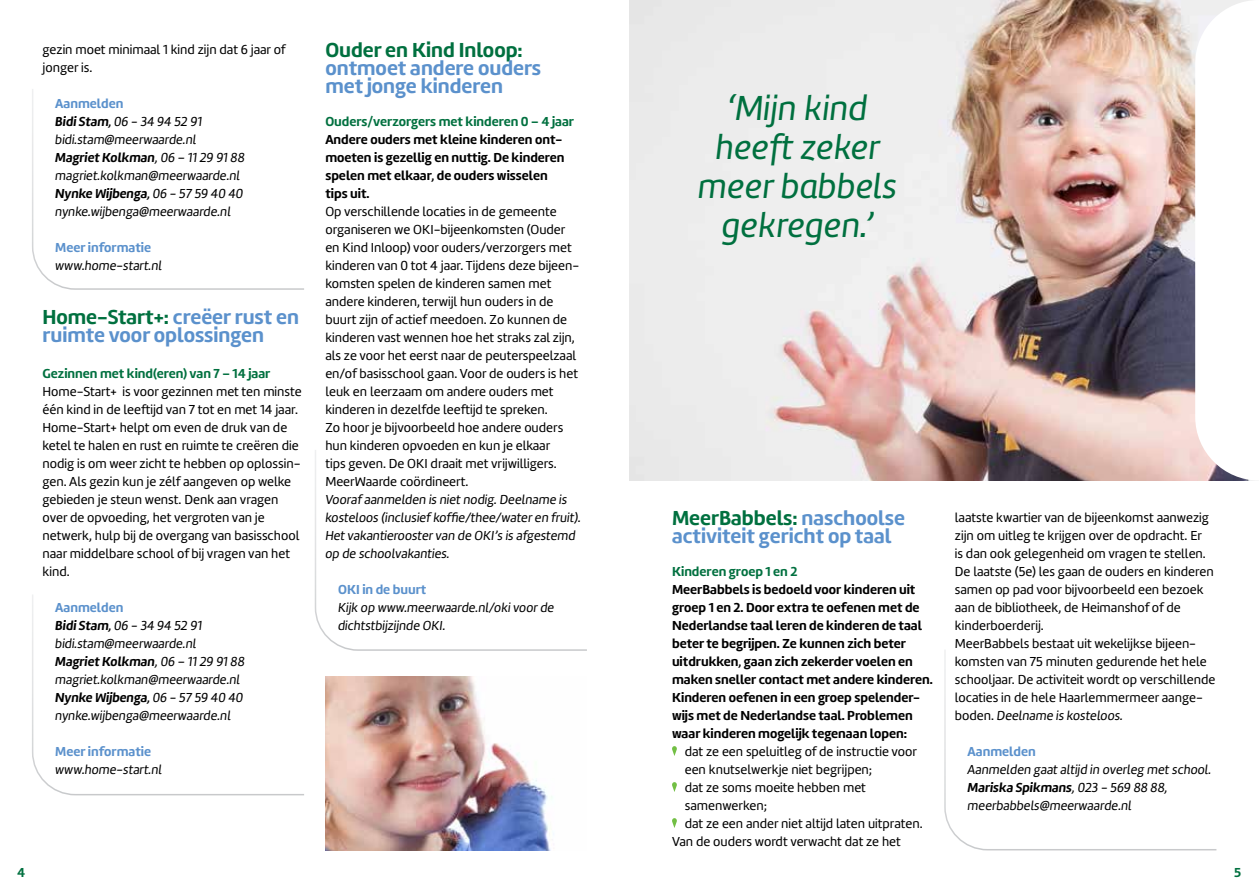
<style>
.page{position:relative;width:1259px;height:893px;background:#fff}
.page>*{position:absolute;margin:0;border:0;box-sizing:border-box;transform-origin:0 0}
.t1{font:italic 36px/39px "Amelia";color:#00703f;text-align:center}
.t2{font:700 21px/18px "Amelia";color:#5b91cc}
.t3{font:700 21px "Amelia";color:#00703f}
.t4{font:13.5px/18px "Amelia";color:#000}
.t5{font:13.5px/18px "Amelia Oblicua";color:#000}
.t6{font:700 13.5px/18px "Amelia";color:#000}
.t7{font:700 13.5px "Amelia";color:#00703f}
.t8{font:700 13.5px "Amelia";color:#5b91cc}
.s1{font-weight:700}
.s2{color:#00703f}
.s3{font-family:"Amelia"}
</style>
<div class="page">
<img style="left:629px;top:0;width:566px;height:480px">
<svg style="left:672px;top:746px;width:5px;height:10px"></svg>
<svg style="left:672px;top:782px;width:5px;height:10px"></svg>
<svg style="left:672px;top:818px;width:5px;height:10px"></svg>
<svg style="left:314px;top:450px;width:273px;height:201px"></svg>
<svg style="left:32px;top:89px;width:272px;height:201px"></svg>
<img style="left:325px;top:676px;width:227px;height:174px">
<svg style="left:32px;top:595px;width:272px;height:201px"></svg>
<svg style="left:944px;top:650px;width:273px;height:201px"></svg>
<svg style="left:1195px;top:0;width:55px;height:480px"></svg>
<p class="t4" style="left:43px;top:41px;width:244px">gezin moet minimaal 1 kind zijn dat 6 jaar of jonger is.</p>
<p class="t8" style="left:55px;top:96px;width:70px">Aanmelden</p>
<p class="t5" style="left:55px;top:113px;width:191px"><span class="s1">Bidi Stam,</span> 06 - 34 94 52 91 bidi.stam@meerwaarde.nl<br><span class="s1">Magriet Kolkman</span>, 06 – 11 29 91 88 magriet.kolkman@meerwaarde.nl<br><span class="s1">Nynke Wijbenga,</span> 06 - 57 59 40 40 nynke.wijbenga@meerwaarde.nl</p>
<p class="t8" style="left:55px;top:240px;width:97px">Meer informatie</p>
<p class="t5" style="left:55px;top:257px;width:108px">www.home-start.nl</p>
<h2 class="t2" style="left:43px;top:308px;width:258px"><span class="s2">Home-Start+:</span> creëer rust en ruimte voor oplossingen</h2>
<p class="t7" style="left:43px;top:366px;width:229px">Gezinnen met kind(eren) van 7 – 14 jaar</p>
<p class="t4" style="left:43px;top:383px;width:261px">Home-Start+ is voor gezinnen met ten minste één kind in de leeftijd van 7 tot en met 14 jaar.<br>Home-Start+ helpt om even de druk van de ketel te halen en rust en ruimte te creëren die nodig is om weer zicht te hebben op oplossin&shy;gen. Als gezin kun je zélf aangeven op welke gebieden je steun wenst. Denk aan vragen over de opvoeding, het vergroten van je netwerk, hulp bij de overgang van basisschool naar middelbare school of bij vragen van het kind.</p>
<p class="t8" style="left:55px;top:599px;width:70px">Aanmelden</p>
<p class="t5" style="left:55px;top:617px;width:191px"><span class="s1">Bidi Stam,</span> 06 - 34 94 52 91 bidi.stam@meerwaarde.nl<br><span class="s1">Magriet Kolkman</span>, 06 – 11 29 91 88 magriet.kolkman@meerwaarde.nl<br><span class="s1">Nynke Wijbenga,</span> 06 - 57 59 40 40 nynke.wijbenga@meerwaarde.nl</p>
<p class="t8" style="left:55px;top:743px;width:97px">Meer informatie</p>
<p class="t5" style="left:55px;top:760px;width:108px">www.home-start.nl</p>
<h2 class="t3" style="left:325px;top:38px;width:199px">Ouder en Kind Inloop:</h2>
<h2 class="t2" style="left:325px;top:59px;width:217px">ontmoet andere ouders met jonge kinderen</h2>
<p class="t7" style="left:325px;top:114px;width:250px">Ouders/verzorgers met kinderen 0 – 4 jaar</p>
<p class="t6" style="left:325px;top:131px;width:241px">Andere ouders met kleine kinderen ont&shy;moeten is gezellig en nuttig. De kinderen spelen met elkaar, de ouders wisselen tips uit.</p>
<p class="t4" style="left:325px;top:203px;width:255px">Op verschillende locaties in de gemeente organiseren we OKI-bijeenkomsten (Ouder en Kind Inloop) voor ouders/verzorgers met kinderen van 0 tot 4 jaar. Tijdens deze bijeen&shy;komsten spelen de kinderen samen met andere kinderen, terwijl hun ouders in de buurt zijn of actief meedoen. Zo kunnen de kinderen vast wennen hoe het straks zal zijn, als ze voor het eerst naar de peuterspeelzaal en/of basisschool gaan. Voor de ouders is het leuk en leerzaam om andere ouders met kinderen in dezelfde leeftijd te spreken.<br>Zo hoor je bijvoorbeeld hoe andere ouders hun kinderen opvoeden en kun je elkaar<br>tips geven. De OKI draait met vrijwilligers.<br>MeerWaarde coördineert.</p>
<p class="t5" style="left:325px;top:490px;width:257px">Vooraf aanmelden is niet nodig. Deelname is kosteloos (inclusief koffie/thee/water en fruit).<br>Het vakantierooster van de OKI’s is afgestemd op de schoolvakanties.</p>
<p class="t8" style="left:338px;top:581px;width:90px">OKI in de buurt</p>
<p class="t5" style="left:338px;top:598px;width:218px">Kijk op www.meerwaarde.nl/oki voor de dichtstbijzijnde OKI.</p>
<h1 class="t1" style="left:698px;top:89px;width:201px">‘Mijn kind heeft zeker meer babbels gekregen.’</h1>
<h2 class="t2" style="left:672px;top:509px;width:234px"><span class="s2">MeerBabbels:</span> naschoolse activiteit gericht op taal</h2>
<p class="t7" style="left:672px;top:564px;width:127px">Kinderen groep 1 en 2</p>
<p class="t6" style="left:672px;top:581px;width:262px">MeerBabbels is bedoeld voor kinderen uit groep 1 en 2. Door extra te oefenen met de Nederlandse taal leren de kinderen de taal beter te begrijpen. Ze kunnen zich beter uitdrukken, gaan zich zekerder voelen en maken sneller contact met andere kinderen.<br>Kinderen oefenen in een groep spelender&shy;wijs met de Nederlandse taal. Problemen waar kinderen mogelijk tegenaan lopen:</p>
<p class="t4" style="left:685px;top:743px;width:234px">dat ze een speluitleg of de instructie voor</p>
<p class="t4" style="left:685px;top:761px;width:189px">een knutselwerkje niet begrijpen;</p>
<p class="t4" style="left:685px;top:779px;width:183px">dat ze soms moeite hebben met</p>
<p class="t4" style="left:685px;top:797px;width:84px">samenwerken;</p>
<p class="t4" style="left:685px;top:815px;width:239px">dat ze een ander niet altijd laten uitpraten.</p>
<p class="t4" style="left:672px;top:833px;width:230px">Van de ouders wordt verwacht dat ze het</p>
<p class="t4" style="left:955px;top:509px;width:262px">laatste kwartier van de bijeenkomst aanwezig zijn om uitleg te krijgen over de opdracht. Er<br>is dan ook gelegenheid om vragen te stellen.<br>De laatste (5e) les gaan de ouders en kinderen samen op pad voor bijvoorbeeld een bezoek aan de bibliotheek, de Heimanshof of de kinderboerderij.<br>MeerBabbels bestaat uit wekelijkse bijeen&shy;komsten van 75 minuten gedurende het hele schooljaar. De activiteit wordt op verschillende locaties in de hele Haarlemmermeer aange-</p>
<p class="t5" style="left:955px;top:707px;width:170px"><span class="s3">boden.</span> Deelname is kosteloos.</p>
<p class="t8" style="left:967px;top:744px;width:70px">Aanmelden</p>
<p class="t5" style="left:967px;top:760px;width:245px">Aanmelden gaat altijd in overleg met school.<br><span class="s1">Mariska Spikmans</span>, 023 - 569 88 88, meerbabbels@meerwaarde.nl</p>
<p class="t7" style="left:17px;top:864px;width:10px">4</p>
<p class="t7" style="left:1234px;top:864px;width:9px">5</p>
</div>
